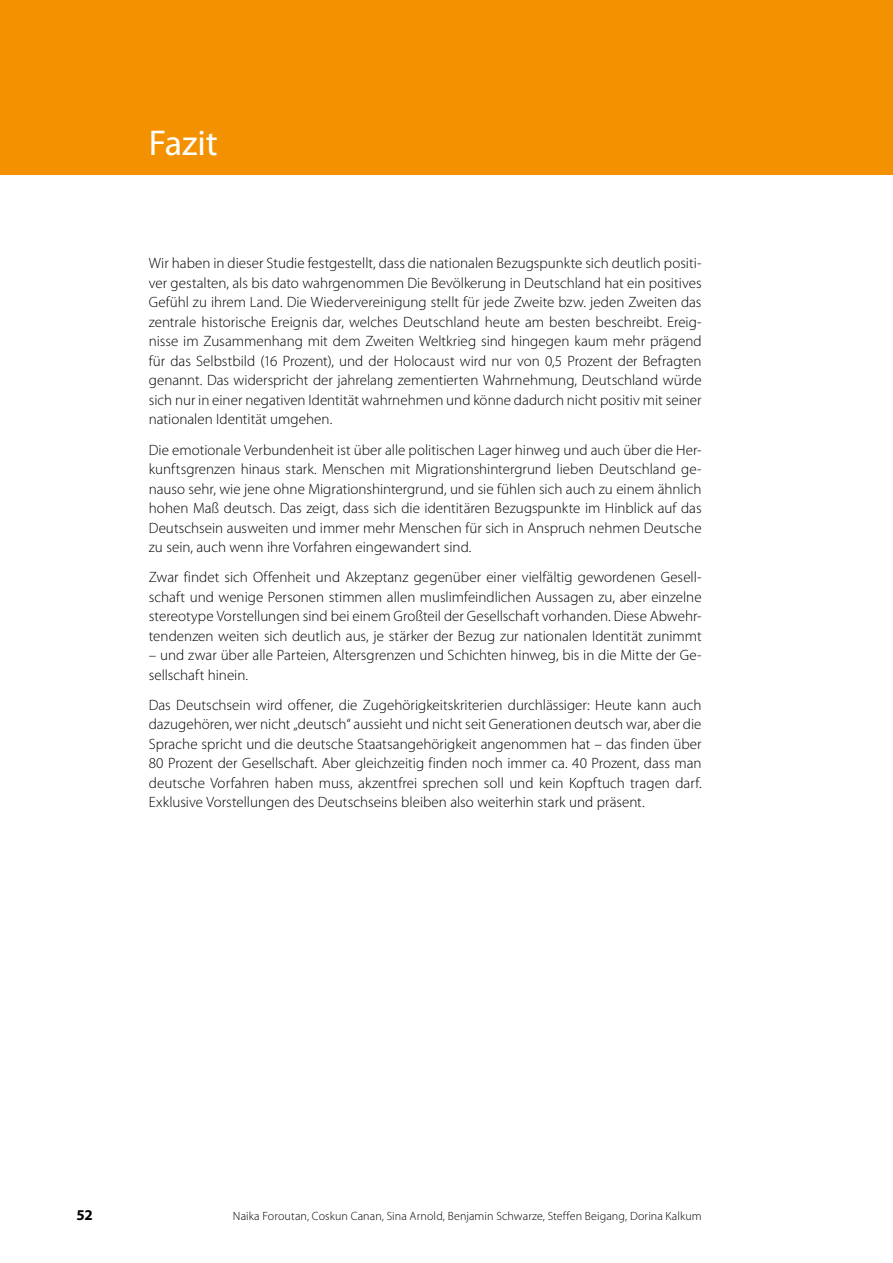
<style>
.page{position:relative;width:893px;height:1263px;background:#fff}
.page>*{position:absolute;margin:0;border:0;box-sizing:border-box;transform-origin:0 0}
.t1{font:36px "Myriad Pro";color:#fff}
.t2{font:300 15px/19.5px "Myriad Pro";color:#000;text-align:justify}
.t3{font:700 15px "Myriad Pro";color:#000}
.t4{font:300 12px "Myriad Pro";letter-spacing:.01em;color:#000}
</style>
<div class="page">
<div style="left:0;top:0;width:893px;height:174px;background:#f39100"></div>
<h1 class="t1" style="left:149px;top:120px;width:71px">Fazit</h1>
<p class="t2" style="left:149px;top:254px;width:554px">Wir haben in dieser Studie festgestellt, dass die nationalen Bezugspunkte sich deutlich positi&shy;ver gestalten, als bis dato wahrgenommen Die Bevölkerung in Deutschland hat ein positives Gefühl zu ihrem Land. Die Wiedervereinigung stellt für jede Zweite bzw. jeden Zweiten das zentrale historische Ereignis dar, welches Deutschland heute am besten beschreibt. Ereig&shy;nisse im Zusammenhang mit dem Zweiten Weltkrieg sind hingegen kaum mehr prägend für das Selbstbild (16 Prozent), und der Holocaust wird nur von 0,5 Prozent der Befragten genannt. Das widerspricht der jahrelang zementierten Wahrnehmung, Deutschland würde sich nur in einer negativen Identität wahrnehmen und könne dadurch nicht positiv mit seiner nationalen Identität umgehen.</p>
<p class="t2" style="left:149px;top:440px;width:554px">Die emotionale Verbundenheit ist über alle politischen Lager hinweg und auch über die Her&shy;kunftsgrenzen hinaus stark. Menschen mit Migrationshintergrund lieben Deutschland ge&shy;nauso sehr, wie jene ohne Migrationshintergrund, und sie fühlen sich auch zu einem ähnlich hohen Maß deutsch. Das zeigt, dass sich die identitären Bezugspunkte im Hinblick auf das Deutschsein ausweiten und immer mehr Menschen für sich in Anspruch nehmen Deutsche zu sein, auch wenn ihre Vorfahren eingewandert sind.</p>
<p class="t2" style="left:149px;top:568px;width:554px">Zwar findet sich Offenheit und Akzeptanz gegenüber einer vielfältig gewordenen Gesell&shy;schaft und wenige Personen stimmen allen muslimfeindlichen Aussagen zu, aber einzelne stereotype Vorstellungen sind bei einem Großteil der Gesellschaft vorhanden. Diese Abwehr&shy;tendenzen weiten sich deutlich aus, je stärker der Bezug zur nationalen Identität zunimmt</p>
<p class="t2" style="left:149px;top:646px;width:554px">– und zwar über alle Parteien, Altersgrenzen und Schichten hinweg, bis in die Mitte der Ge&shy;sellschaft hinein.</p>
<p class="t2" style="left:149px;top:695px;width:554px">Das Deutschsein wird offener, die Zugehörigkeitskriterien durchlässiger: Heute kann auch dazugehören, wer nicht „deutsch“ aussieht und nicht seit Generationen deutsch war, aber die Sprache spricht und die deutsche Staatsangehörigkeit angenommen hat – das finden über 80 Prozent der Gesellschaft. Aber gleichzeitig finden noch immer ca. 40 Prozent, dass man deutsche Vorfahren haben muss, akzentfrei sprechen soll und kein Kopftuch tragen darf.<br>Exklusive Vorstellungen des Deutschseins bleiben also weiterhin stark und präsent.</p>
<p class="t3" style="left:77px;top:1205px;width:18px">52</p>
<p class="t4" style="left:233px;top:1210px;width:470px">Naika Foroutan, Coskun Canan, Sina Arnold, Benjamin Schwarze, Steffen Beigang, Dorina Kalkum</p>
</div>
